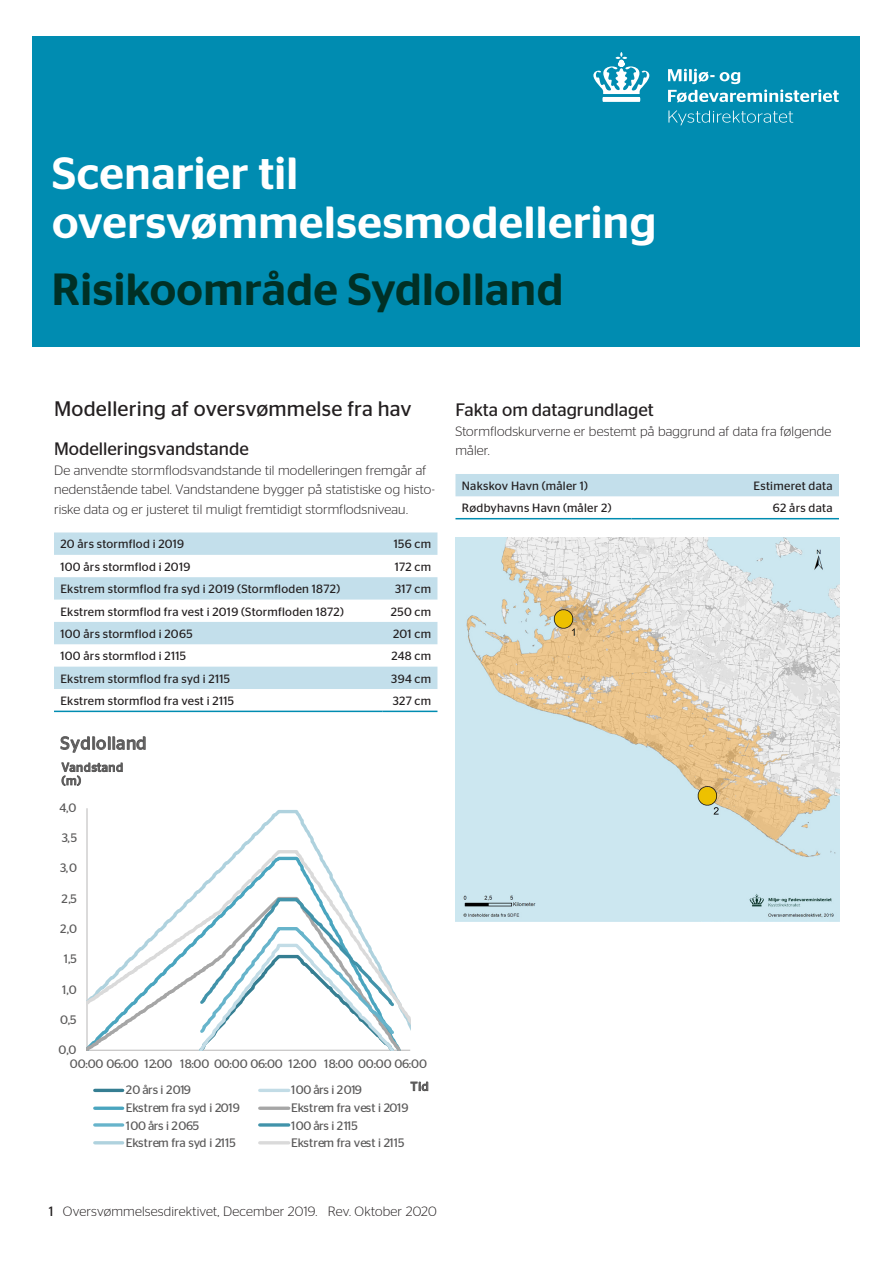
<style>
.page{position:relative;width:893px;height:1263px;background:#fff}
.page>*{position:absolute;margin:0;border:0;box-sizing:border-box;transform-origin:0 0}
.Titel{font:500 45px/49.5px "Stag Sans";letter-spacing:.01em;color:#fff}
.Titel_sted{font:500 45px "Stag Sans";letter-spacing:.01em;color:#003025}
.Citat{font:21px "Stag Sans";letter-spacing:.01em;color:#231f20}
._2_Underrubrik{font:18px "Stag Sans";color:#231f20}
.t1{font:17.85px "Stag Sans";letter-spacing:.035em;color:#5b5a5a}
.t2{font:300 13.5px/19.5px "Stag Sans";letter-spacing:.015em;color:#231f20}
.t3{font:12.3px "Stag Sans";letter-spacing:-.01em;color:#5b5a5a}
.t4{font:12.3px/13.4px "Stag Sans";letter-spacing:.03em;color:#5b5a5a}
.Brød_tabel{font:12px "Stag Sans";letter-spacing:.02em;color:#231f20}
.Brød_tabel_højre{font:12px "Stag Sans";letter-spacing:.02em;color:#231f20}
.s1{font-weight:400}
</style>
<div class="page">
<div style="left:33px;top:36px;width:827px;height:311px;background:#008cb1"></div>
<div style="left:455px;top:474px;width:384px;height:22px;background:#c3dfeb"></div>
<hr style="left:455px;top:518px;width:177px;height:1px;background:#008cb1">
<hr style="left:632px;top:518px;width:207px;height:1px;background:#008cb1">
<img style="left:455px;top:537px;width:384px;height:384px">
<svg style="left:54px;top:532px;width:383px;height:157px;fill:#c3dfeb"></svg>
<hr style="left:54px;top:711px;width:329px;height:1px;background:#008cb1">
<hr style="left:383px;top:711px;width:54px;height:1px;background:#008cb1">
<hr style="left:87px;top:1050px;width:323px;height:1px;background:#c0bfbf">
<svg style="left:86px;top:1038px;width:318px;height:13px"></svg>
<svg style="left:196px;top:1038px;width:201px;height:13px"></svg>
<svg style="left:86px;top:808px;width:308px;height:230px"></svg>
<svg style="left:86px;top:847px;width:325px;height:184px"></svg>
<svg style="left:62px;top:762px;width:61px;height:24px"></svg>
<svg style="left:410px;top:1082px;width:18px;height:9px"></svg>
<svg style="left:60px;top:736px;width:86px;height:17px"></svg>
<hr style="left:95px;top:1089px;width:28px;height:3px;background:#357e92">
<hr style="left:260px;top:1089px;width:29px;height:3px;background:#c2dce6">
<svg style="left:95px;top:1106px;width:28px;height:4px"></svg>
<svg style="left:260px;top:1106px;width:29px;height:4px"></svg>
<svg style="left:95px;top:1123px;width:28px;height:4px"></svg>
<svg style="left:260px;top:1123px;width:29px;height:4px"></svg>
<hr style="left:95px;top:1141px;width:28px;height:3px;background:#afd2de">
<hr style="left:260px;top:1141px;width:29px;height:3px;background:#dadada">
<svg style="left:593px;top:52px;width:246px;height:73px"></svg>
<p class="Titel" style="left:52px;top:148px;width:606px">Scenarier til oversvømmelsesmodellering</p>
<p class="Titel_sted" style="left:52px;top:263px;width:513px">Risikoområde Sydlolland</p>
<p class="Citat" style="left:54px;top:397px;width:359px">Modellering af oversvømmelse fra hav</p>
<p class="_2_Underrubrik" style="left:54px;top:439px;width:196px">Modelleringsvandstande</p>
<p class="t2" style="left:54px;top:460px;width:382px">De anvendte stormflodsvandstande til modelleringen fremgår af nedenstående tabel. Vandstandene bygger på statistiske og histo&shy;riske data og er justeret til muligt fremtidigt stormflodsniveau.</p>
<p class="Brød_tabel" style="left:60px;top:537px;width:125px">20 års stormflod i 2019</p>
<p class="Brød_tabel_højre" style="left:394px;top:537px;width:39px">156 cm</p>
<p class="Brød_tabel" style="left:60px;top:560px;width:132px">100 års stormflod i 2019</p>
<p class="Brød_tabel_højre" style="left:395px;top:560px;width:38px">172 cm</p>
<p class="Brød_tabel" style="left:60px;top:582px;width:281px">Ekstrem stormflod fra syd i 2019 (Stormfloden 1872)</p>
<p class="Brød_tabel_højre" style="left:395px;top:582px;width:38px">317 cm</p>
<p class="Brød_tabel" style="left:60px;top:605px;width:285px">Ekstrem stormflod fra vest i 2019 (Stormfloden 1872)</p>
<p class="Brød_tabel_højre" style="left:391px;top:605px;width:42px">250 cm</p>
<p class="Brød_tabel" style="left:60px;top:627px;width:134px">100 års stormflod i 2065</p>
<p class="Brød_tabel_højre" style="left:393px;top:627px;width:39px">201 cm</p>
<p class="Brød_tabel" style="left:60px;top:649px;width:127px">100 års stormflod i 2115</p>
<p class="Brød_tabel_højre" style="left:391px;top:649px;width:41px">248 cm</p>
<p class="Brød_tabel" style="left:60px;top:672px;width:171px">Ekstrem stormflod fra syd i 2115</p>
<p class="Brød_tabel_højre" style="left:391px;top:672px;width:41px">394 cm</p>
<p class="Brød_tabel" style="left:60px;top:694px;width:175px">Ekstrem stormflod fra vest i 2115</p>
<p class="Brød_tabel_højre" style="left:393px;top:694px;width:40px">327 cm</p>
<p class="t1" style="left:60px;top:733px;width:87px">Sydlolland</p>
<p class="t4" style="left:62px;top:760px;width:63px">Vandstand (m)</p>
<p class="t3" style="left:60px;top:801px;width:18px">4,0</p>
<p class="t3" style="left:62px;top:831px;width:17px">3,5</p>
<p class="t3" style="left:60px;top:861px;width:18px">3,0</p>
<p class="t3" style="left:62px;top:891px;width:17px">2,5</p>
<p class="t3" style="left:60px;top:922px;width:18px">2,0</p>
<p class="t3" style="left:64px;top:952px;width:15px">1,5</p>
<p class="t3" style="left:62px;top:982px;width:16px">1,0</p>
<p class="t3" style="left:60px;top:1012px;width:18px">0,5</p>
<p class="t3" style="left:59px;top:1043px;width:19px">0,0</p>
<p class="t3" style="left:70px;top:1057px;width:359px">00:00 06:00 12:00 18:00 00:00 06:00 12:00 18:00 00:00 06:00</p>
<p class="t3" style="left:410px;top:1079px;width:20px">Tid</p>
<p class="t3" style="left:126px;top:1083px;width:67px">20 års i 2019</p>
<p class="t3" style="left:291px;top:1083px;width:72px">100 års i 2019</p>
<p class="t3" style="left:126px;top:1101px;width:116px">Ekstrem fra syd i 2019</p>
<p class="t3" style="left:291px;top:1101px;width:119px">Ekstrem fra vest i 2019</p>
<p class="t3" style="left:126px;top:1118px;width:75px">100 års i 2065</p>
<p class="t3" style="left:291px;top:1118px;width:68px">100 års i 2115</p>
<p class="t3" style="left:126px;top:1136px;width:112px">Ekstrem fra syd i 2115</p>
<p class="t3" style="left:291px;top:1136px;width:115px">Ekstrem fra vest i 2115</p>
<p class="_2_Underrubrik" style="left:455px;top:400px;width:200px">Fakta om datagrundlaget</p>
<p class="t2" style="left:455px;top:421px;width:377px">Stormflodskurverne er bestemt på baggrund af data fra følgende måler.</p>
<p class="Brød_tabel" style="left:462px;top:479px;width:128px">Nakskov Havn (måler 1)</p>
<p class="Brød_tabel_højre" style="left:754px;top:479px;width:80px">Estimeret data</p>
<p class="Brød_tabel" style="left:462px;top:501px;width:151px">Rødbyhavns Havn (måler 2)</p>
<p class="Brød_tabel_højre" style="left:773px;top:501px;width:61px">62 års data</p>
<p class="t2" style="left:49px;top:1201px;width:389px"><span class="s1">1</span> Oversvømmelsesdirektivet, December 2019. Rev. Oktober 2020</p>
</div>
